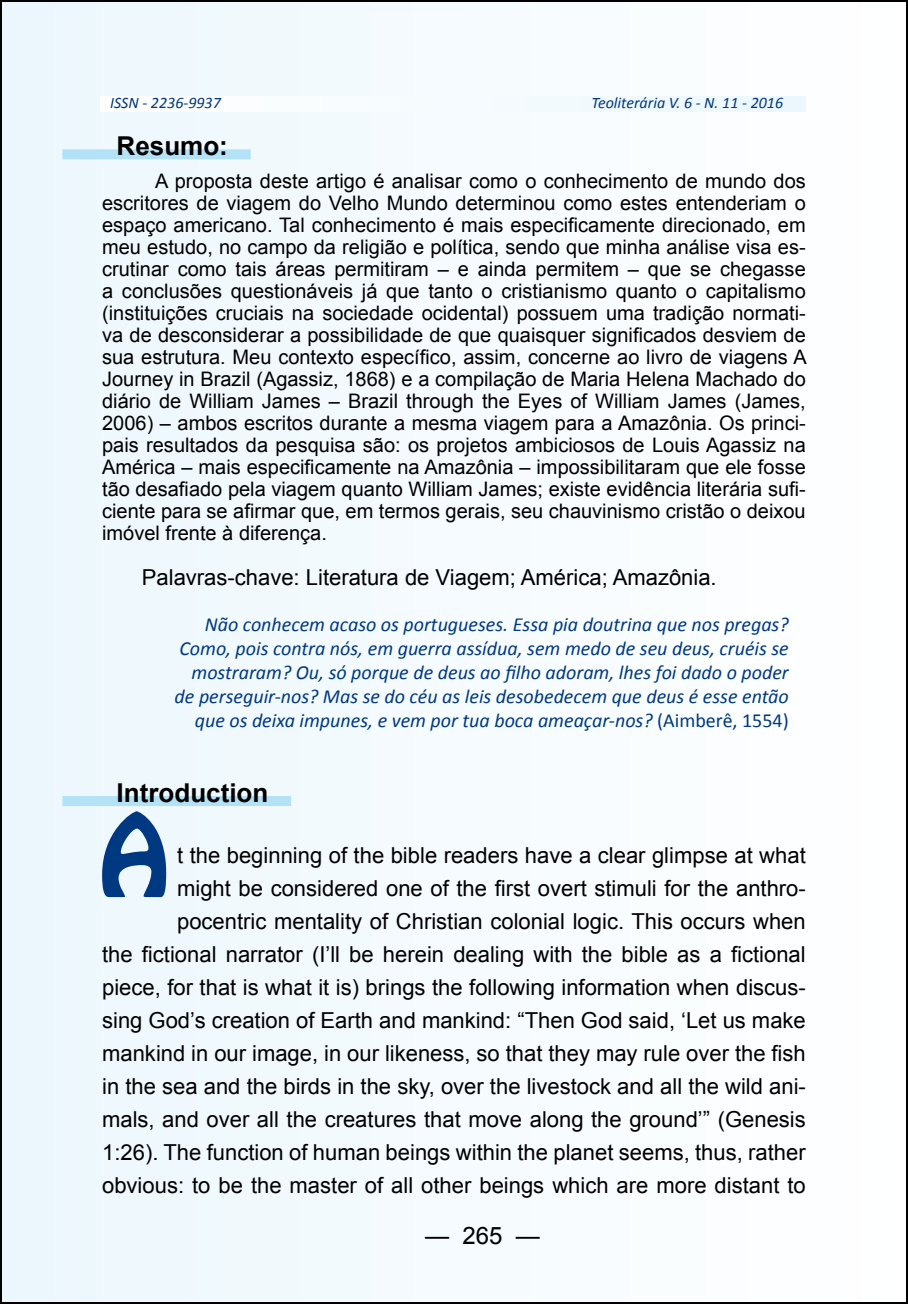
<style>
.page{position:relative;width:908px;height:1304px;background:#fff}
.page>*{position:absolute;margin:0;border:0;box-sizing:border-box;transform-origin:0 0}
.t1{font:101.2px "Hobo Std";color:#003882}
.t2{font:700 26px "Arial";color:#000}
.t3{font:24px "Arial";color:#000}
.t4{font:22px/33px "Arial";color:#000;text-align:right}
.t5{font:20px/22px "Arial";color:#000;text-align:justify}
.t6{font:italic 20px/24px "Calibri";color:#003882;text-align:right}
.t7{font:italic 16px "Calibri";color:#003882}
.s1{font-style:normal}
</style>
<div class="page">
<div style="left:1px;top:1px;width:905px;height:1302px;background:#f5fbfe"></div>
<div style="left:62px;top:149px;width:188px;height:10px;background:#b3e2f6"></div>
<div style="left:62px;top:796px;width:229px;height:10px;background:#b3e2f6"></div>
<p class="t7" style="left:110px;top:93px;width:112px">ISSN - 2236-9937</p>
<p class="t7" style="left:591px;top:93px;width:193px">Teoliterária V. 6 - N. 11 - 2016</p>
<h2 class="t2" style="left:117px;top:129px;width:113px">Resumo:</h2>
<p class="t5" style="left:102px;top:171px;width:706px;text-indent:53px">A proposta deste artigo é analisar como o conhecimento de mundo dos escritores de viagem do Velho Mundo determinou como estes entenderiam o espaço americano. Tal conhecimento é mais especificamente direcionado, em meu estudo, no campo da religião e política, sendo que minha análise visa es&shy;crutinar como tais áreas permitiram – e ainda permitem – que se chegasse a conclusões questionáveis já que tanto o cristianismo quanto o capitalismo (instituições cruciais na sociedade ocidental) possuem uma tradição normati&shy;va de desconsiderar a possibilidade de que quaisquer significados desviem de sua estrutura. Meu contexto específico, assim, concerne ao livro de viagens A Journey in Brazil (Agassiz, 1868) e a compilação de Maria Helena Machado do diário de William James – Brazil through the Eyes of William James (James, 2006) – ambos escritos durante a mesma viagem para a Amazônia. Os princi&shy;pais resultados da pesquisa são: os projetos ambiciosos de Louis Agassiz na América – mais especificamente na Amazônia – impossibilitaram que ele fosse tão desafiado pela viagem quanto William James; existe evidência literária sufi&shy;ciente para se afirmar que, em termos gerais, seu chauvinismo cristão o deixou imóvel frente à diferença.</p>
<p class="t4" style="left:142px;top:561px;width:576px">Palavras-chave: Literatura de Viagem; América; Amazônia.</p>
<p class="t6" style="left:174px;top:612px;width:615px">Não conhecem acaso os portugueses. Essa pia doutrina que nos pregas?<br>Como, pois contra nós, em guerra assídua, sem medo de seu deus, cruéis se mostraram? Ou, só porque de deus ao filho adoram, lhes foi dado o poder de perseguir-nos? Mas se do céu as leis desobedecem que deus é esse então que os deixa impunes, e vem por tua boca ameaçar-nos? <span class="s1">(Aimberê, 1554)</span></p>
<h2 class="t2" style="left:117px;top:775px;width:153px">Introduction</h2>
<h1 class="t1" style="left:99px;top:786px;width:72px">A</h1>
<p class="t4" style="left:102px;top:839px;width:705px">t the beginning of the bible readers have a clear glimpse at what<br>might be considered one of the first overt stimuli for the anthro&shy;pocentric mentality of Christian colonial logic. This occurs when<br>the fictional narrator (I’ll be herein dealing with the bible as a fictional piece, for that is what it is) brings the following information when discus&shy;sing God’s creation of Earth and mankind: “Then God said, ‘Let us make mankind in our image, in our likeness, so that they may rule over the fish in the sea and the birds in the sky, over the livestock and all the wild ani&shy;mals, and over all the creatures that move along the ground’” (Genesis 1:26). The function of human beings within the planet seems, thus, rather obvious: to be the master of all other beings which are more distant to</p>
<p class="t3" style="left:425px;top:1219px;width:116px">— 265 —</p>
</div>
